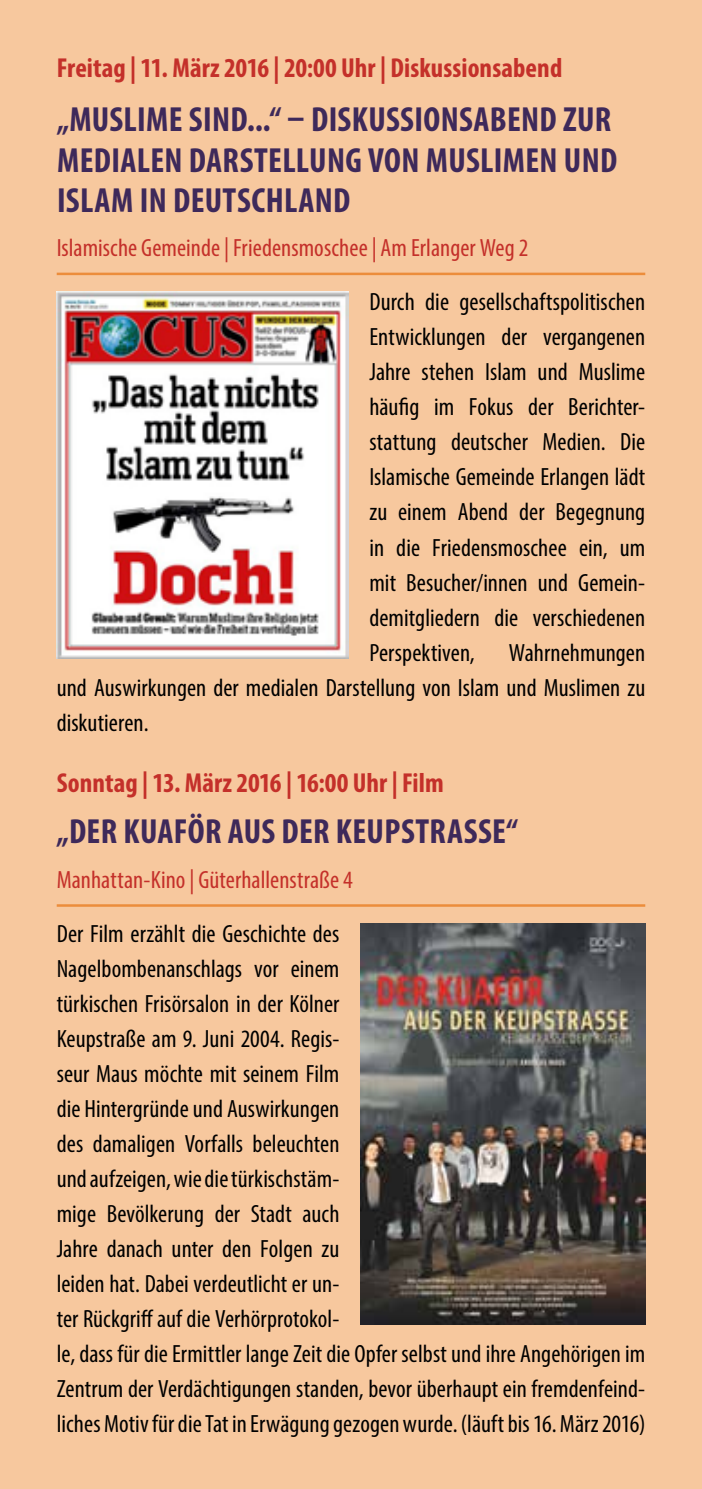
<style>
.page{position:relative;width:702px;height:1489px;background:#fff}
.page>*{position:absolute;margin:0;border:0;box-sizing:border-box;transform-origin:0 0}
.t1{font:700 condensed 35px/40px "Myriad Pro";letter-spacing:.01em;color:#3e295a;text-align:justify}
.t2{font:700 condensed 27.5px "Myriad Pro";color:#c4302a}
.t3{font:condensed 25px/35px "Myriad Pro";letter-spacing:.005em;color:#000;text-align:justify}
.t4{font:condensed 25px "Myriad Pro";letter-spacing:.005em;color:#c4302a}
</style>
<div class="page">
<div style="left:0;top:0;width:702px;height:1488px;background:#f7c89e"></div>
<img style="left:57px;top:291px;width:291px;height:367px">
<img style="left:361px;top:923px;width:284px;height:401px">
<hr style="left:57px;top:272px;width:588px;height:3px;background:#ec8d3b">
<hr style="left:57px;top:904px;width:588px;height:2px;background:#ec8d3b">
<p class="t2" style="left:57px;top:51px;width:507px">FREITAG | 11. MÄRZ 2016 | 20:00 UHR | DISKUSSIONSABEND</p>
<h1 class="t1" style="left:57px;top:99px;width:559px">„MUSLIME SIND...“ – DISKUSSIONSABEND ZUR MEDIALEN DARSTELLUNG VON MUSLIMEN UND ISLAM IN DEUTSCHLAND</h1>
<p class="t4" style="left:57px;top:233px;width:473px">Islamische Gemeinde | Friedensmoschee | Am Erlanger Weg 2</p>
<p class="t3" style="left:369px;top:284px;width:277px">Durch die gesellschaftspolitischen Entwicklungen der vergangenen Jahre stehen Islam und Muslime häufig im Fokus der Berichter&shy;stattung deutscher Medien. Die Islamische Gemeinde Erlangen lädt zu einem Abend der Begegnung in die Friedensmoschee ein, um mit Besucher/innen und Gemein&shy;demitgliedern die verschiedenen Perspektiven,</p>
<p class="t3" style="left:57px;top:634px;width:590px;text-indent:452px">Wahrnehmungen und Auswirkungen der medialen Darstellung von Islam und Muslimen zu diskutieren.</p>
<p class="t2" style="left:57px;top:765px;width:388px">SONNTAG | 13. MÄRZ 2016 | 16:00 UHR | FILM</p>
<h1 class="t1" style="left:57px;top:810px;width:83px">„DER KUAF</h1>
<h1 class="t1" style="left:188px;top:810px;width:331px">ÖR AUS DER KEUPSTRASSE“</h1>
<p class="t4" style="left:57px;top:864px;width:297px">Manhattan-Kino | Güterhallenstraße 4</p>
<p class="t3" style="left:57px;top:915px;width:590px;text-align:left">Der Film erzählt die Geschichte des<br>Nagelbombenanschlags vor einem<br>türkischen Frisörsalon in der Kölner<br>Keupstraße am 9. Juni 2004. Regis-<br>seur Maus möchte mit seinem Film<br>die Hintergründe und Auswirkungen<br>des damaligen Vorfalls beleuchten<br>und aufzeigen, wie die türkischstäm-<br>mige Bevölkerung der Stadt auch<br>Jahre danach unter den Folgen zu<br>leiden hat. Dabei verdeutlicht er un-<br>ter Rückgriff auf die Verhörprotokol-<br>le, dass für die Ermittler lange Zeit die Opfer selbst und ihre Angehörigen im Zentrum der Verdächtigungen standen, bevor überhaupt ein fremdenfeind&shy;liches Motiv für die Tat in Erwägung gezogen wurde. (läuft bis 16. März 2016)</p>
</div>
